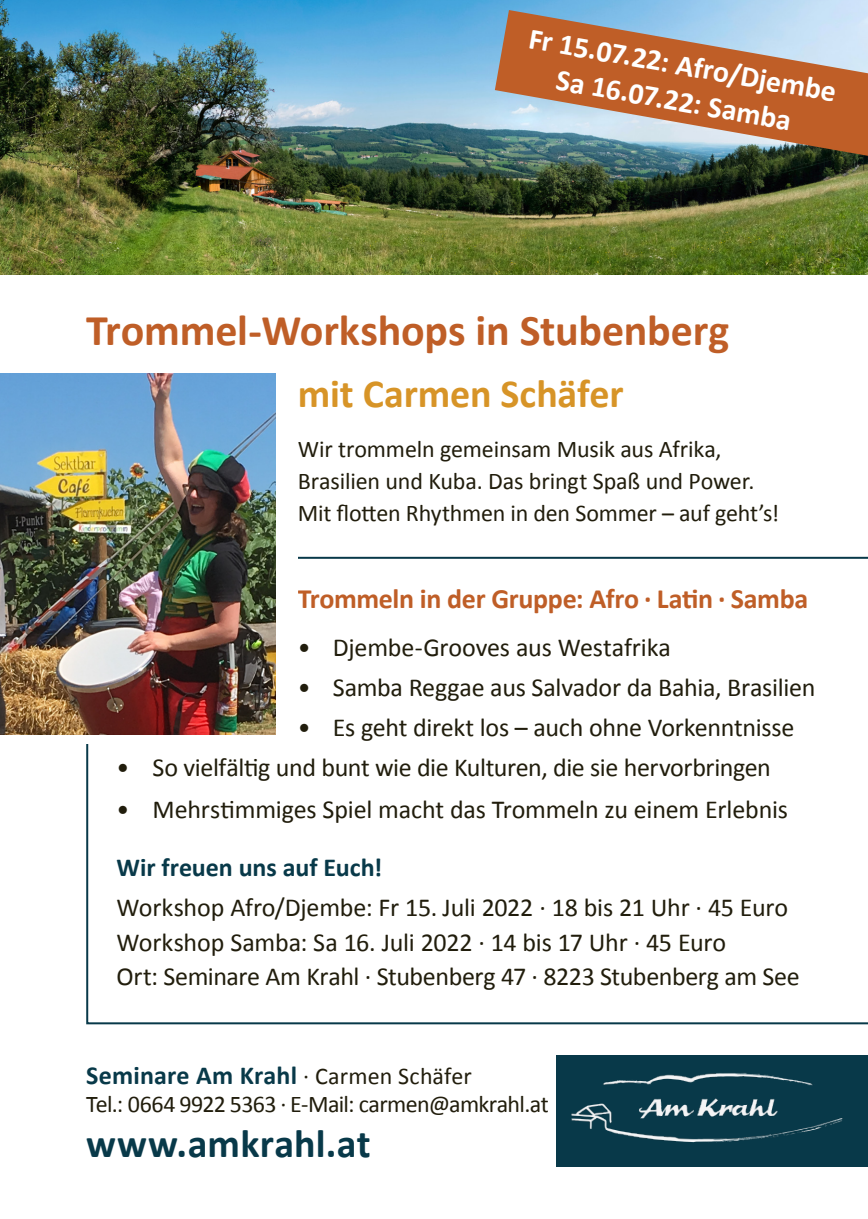
<style>
.page{position:relative;width:868px;height:1219px;background:#fff}
.page>*{position:absolute;margin:0;border:0;box-sizing:border-box;transform-origin:0 0}
.t1{font:700 44px "Calibri";letter-spacing:-.005em;color:#bf5e27}
.t2{font:700 40px "Calibri";letter-spacing:-.005em;color:#d79427}
.t3{font:700 40px "Calibri";letter-spacing:.005em;color:#083949}
.t4{font:700 30px "Calibri";color:#fff}
.t5{font:700 28px "Calibri";letter-spacing:-.015em;color:#bf5e27}
.t6{font:26px "Calibri";letter-spacing:-.01em;color:#211d0c}
.t7{font:700 26px "Calibri";color:#083949}
.t8{font:24px/32px "Calibri";letter-spacing:-.01em;color:#211d0c}
.s1{font-weight:400;font-size:24px;color:#211d0c}
</style>
<div class="page">
<img style="left:0;top:0;width:867px;height:274px">
<svg style="left:495px;top:10px;width:372px;height:146px;background:#b28b76"></svg>
<svg style="left:86px;top:557px;width:781px;height:467px"></svg>
<div style="left:556px;top:1055px;width:311px;height:111px;background:#083949"></div>
<img style="left:571px;top:1072px;width:272px;height:71px">
<div style="left:0;top:356px;width:298px;height:388px;background:#fff"></div>
<img style="left:0;top:374px;width:275px;height:360px">
<p class="t4" style="left:532px;top:19px;width:313px;rotate:10deg">Fr 15.07.22: Afro/Djembe</p>
<p class="t4" style="left:559px;top:60px;width:240px;rotate:10deg">Sa 16.07.22: Samba</p>
<p class="t1" style="left:86px;top:303px;width:644px">Trommel-Workshops in Stubenberg</p>
<p class="t2" style="left:298px;top:368px;width:327px">mit Carmen Schäfer</p>
<p class="t8" style="left:298px;top:433px;width:483px">Wir trommeln gemeinsam Musik aus Afrika,<br>Brasilien und Kuba. Das bringt Spaß und Power.<br>Mit flotten Rhythmen in den Sommer – auf geht’s!</p>
<p class="t5" style="left:298px;top:581px;width:512px">Trommeln in der Gruppe: Afro · Latin · Samba</p>
<p class="t6" style="left:298px;top:631px;width:374px">• Djembe-Grooves aus Westafrika</p>
<p class="t6" style="left:298px;top:671px;width:519px">• Samba Reggae aus Salvador da Bahia, Brasilien</p>
<p class="t6" style="left:298px;top:711px;width:498px">• Es geht direkt los – auch ohne Vorkenntnisse</p>
<p class="t6" style="left:117px;top:750px;width:655px">• So vielfältig und bunt wie die Kulturen, die sie hervorbringen</p>
<p class="t6" style="left:117px;top:792px;width:672px">• Mehrstimmiges Spiel macht das Trommeln zu einem Erlebnis</p>
<p class="t7" style="left:117px;top:851px;width:267px">Wir freuen uns auf Euch!</p>
<p class="t6" style="left:117px;top:891px;width:673px">Workshop Afro/Djembe: Fr 15. Juli 2022 · 18 bis 21 Uhr · 45 Euro</p>
<p class="t6" style="left:117px;top:926px;width:611px">Workshop Samba: Sa 16. Juli 2022 · 14 bis 17 Uhr · 45 Euro</p>
<p class="t6" style="left:117px;top:960px;width:684px">Ort: Seminare Am Krahl · Stubenberg 47 · 8223 Stubenberg am See</p>
<p class="t7" style="left:86px;top:1059px;width:387px">Seminare Am Krahl <span class="s1">· Carmen Schäfer</span></p>
<p class="t8" style="left:86px;top:1088px;width:464px">Tel.: 0664 9922 5363 · E-Mail: carmen@amkrahl.at</p>
<p class="t3" style="left:86px;top:1118px;width:286px">www.amkrahl.at</p>
</div>
